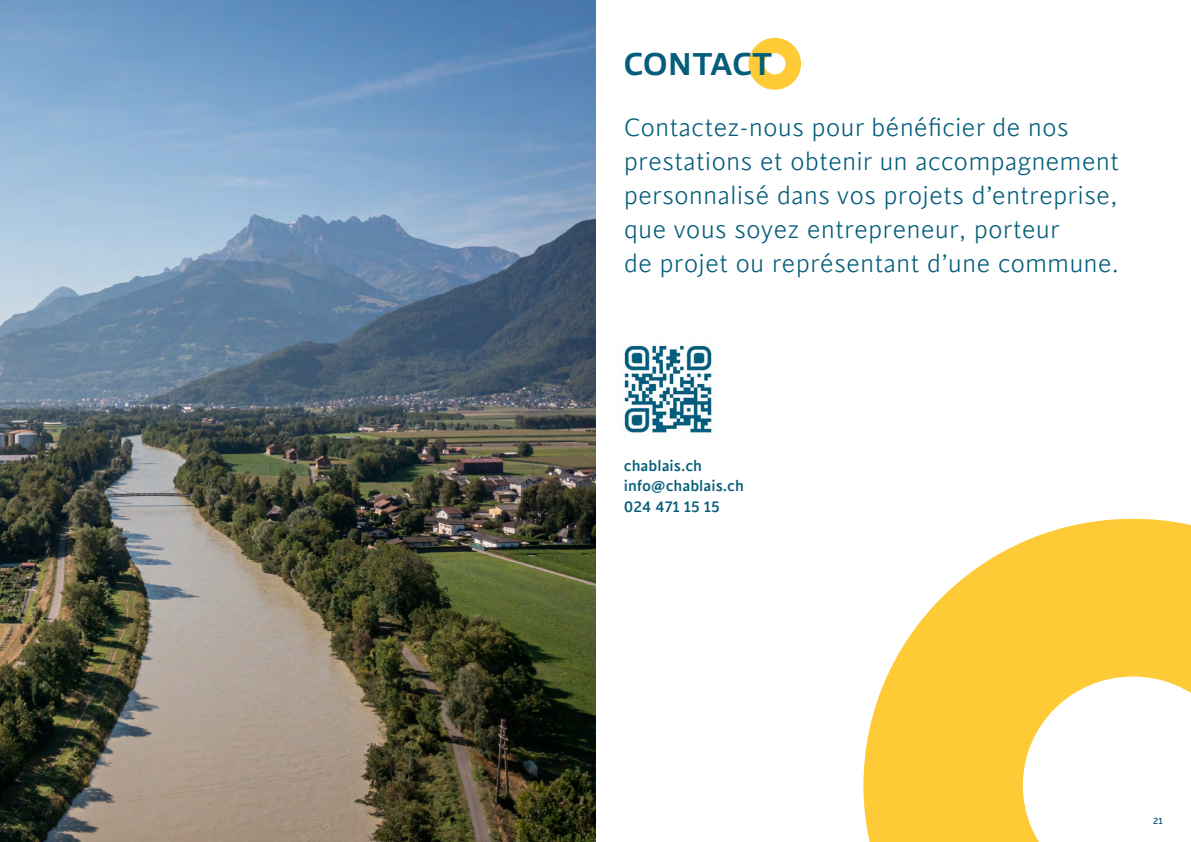
<style>
.page{position:relative;width:1191px;height:842px;background:#fff}
.page>*{position:absolute;margin:0;border:0;box-sizing:border-box;transform-origin:0 0}
.t1{font:700 32px "Allumi Std";letter-spacing:-.005em;color:#045d7b}
.t2{font:300 28px/34px "Cinta";color:#045d7b}
.t3{font:500 17px/20.4px "Cinta";color:#045d7b}
.t4{font:500 10px "Cinta";color:#005678}
</style>
<div class="page">
<svg style="left:748px;top:38px;width:53px;height:52px"></svg>
<img style="left:0;top:0;width:595px;height:842px">
<svg style="left:863px;top:519px;width:328px;height:323px;fill:#feca36"></svg>
<img style="left:623px;top:344px;width:93px;height:95px">
<p class="t1" style="left:624px;top:47px;width:150px">CONTACT</p>
<p class="t2" style="left:624px;top:111px;width:497px">Contactez-nous pour bénéficier de nos prestations et obtenir un accompagnement personnalisé dans vos projets d’entreprise, que vous soyez entrepreneur, porteur<br>de projet ou représentant d’une commune.</p>
<p class="t3" style="left:624px;top:456px;width:122px">chablais.ch info@chablais.ch<br>024 471 15 15</p>
<p class="t4" style="left:1153px;top:815px;width:11px">21</p>
</div>
